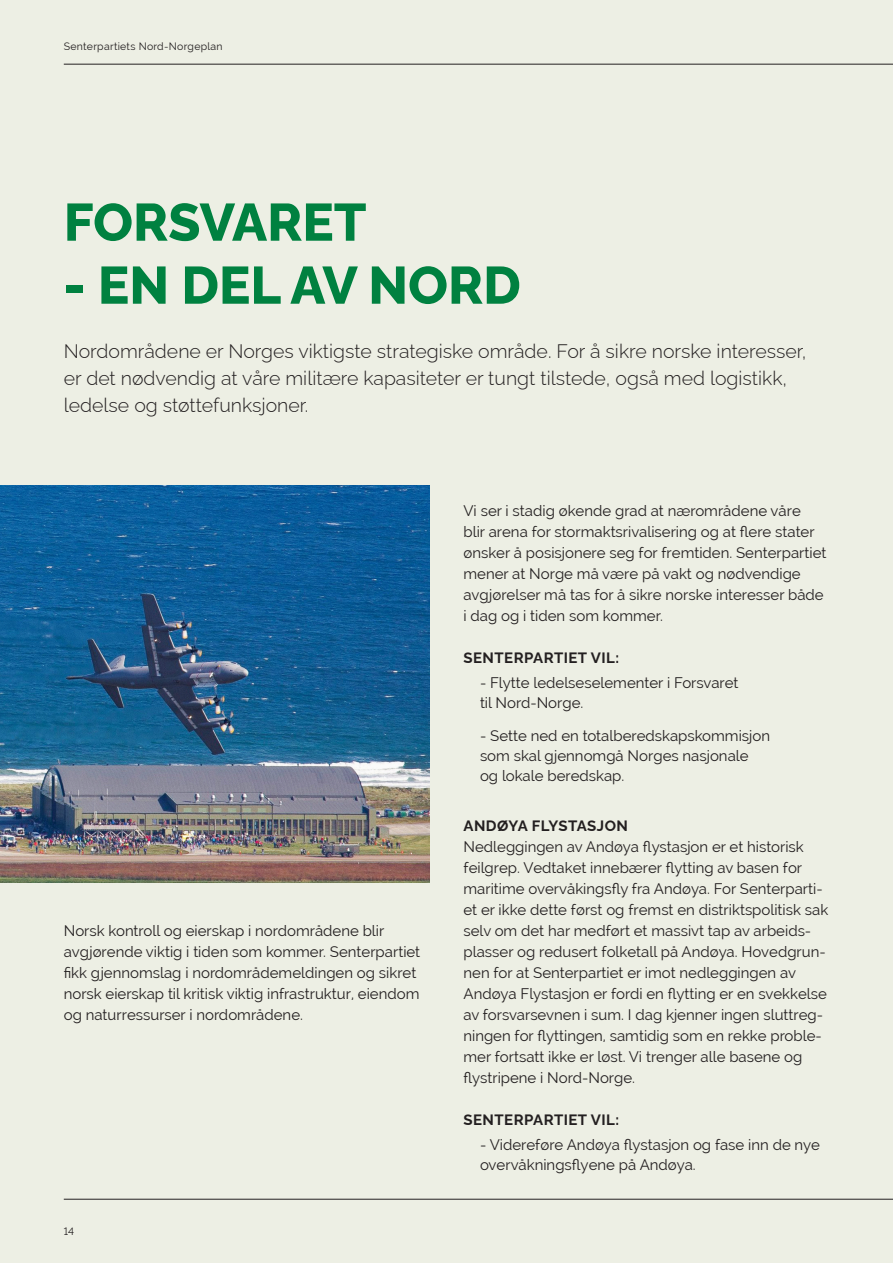
<style>
.page{position:relative;width:893px;height:1263px;background:#edefe4}
.page>*{position:absolute;margin:0;border:0;box-sizing:border-box;transform-origin:0 0}
.t1{font:800 52.5px "Raleway";color:#008140}
.t2{font:300 19.5px/27px "Raleway";color:#231f20}
.t3{font:15px/21px "Raleway";color:#231f20}
.t4{font:700 15px "Raleway";letter-spacing:.03em;color:#231f20}
.t5{font:10.5px "Raleway";letter-spacing:.025em;color:#231f20}
</style>
<div class="page">
<hr style="left:64px;top:1199px;width:829px;height:1px;background:#231f20">
<hr style="left:64px;top:64px;width:829px;height:1px;background:#231f20">
<img style="left:0;top:485px;width:429px;height:397px">
<p class="t5" style="left:64px;top:40px;width:160px">Senterpartiets Nord-Norgeplan</p>
<h1 class="t1" style="left:64px;top:180px;width:304px">FORSVARET</h1>
<h1 class="t1" style="left:64px;top:243px;width:458px">- EN DEL AV NORD</h1>
<h2 class="t2" style="left:64px;top:335px;width:744px">Nordområdene er Norges viktigste strategiske område. For å sikre norske interesser, er det nødvendig at våre militære kapasiteter er tungt tilstede, også med logistikk, ledelse og støttefunksjoner.</h2>
<p class="t3" style="left:64px;top:920px;width:358px">Norsk kontroll og eierskap i nordområdene blir avgjørende viktig i tiden som kommer. Senterpartiet fikk gjennomslag i nordområdemeldingen og sikret norsk eierskap til kritisk viktig infrastruktur, eiendom og naturressurser i nordområdene.</p>
<p class="t5" style="left:64px;top:1225px;width:12px">14</p>
<p class="t3" style="left:463px;top:500px;width:364px">Vi ser i stadig økende grad at nærområdene våre<br>blir arena for stormaktsrivalisering og at flere stater ønsker å posisjonere seg for fremtiden. Senterpartiet mener at Norge må være på vakt og nødvendige avgjørelser må tas for å sikre norske interesser både i dag og i tiden som kommer.</p>
<p class="t4" style="left:463px;top:646px;width:157px">SENTERPARTIET VIL:</p>
<p class="t3" style="left:480px;top:672px;width:260px;line-height:20.2px">- Flytte ledelseselementer i Forsvaret til Nord-Norge.</p>
<p class="t3" style="left:480px;top:725px;width:292px;line-height:20.2px">- Sette ned en totalberedskapskommisjon som skal gjennomgå Norges nasjonale og lokale beredskap.</p>
<p class="t4" style="left:463px;top:814px;width:166px">ANDØYA FLYSTASJON</p>
<p class="t3" style="left:463px;top:836px;width:366px">Nedleggingen av Andøya flystasjon er et historisk feilgrep. Vedtaket innebærer flytting av basen for maritime overvåkingsfly fra Andøya. For Senterparti&shy;et er ikke dette først og fremst en distriktspolitisk sak selv om det har medført et massivt tap av arbeids&shy;plasser og redusert folketall på Andøya. Hovedgrun&shy;nen for at Senterpartiet er imot nedleggingen av Andøya Flystasjon er fordi en flytting er en svekkelse av forsvarsevnen i sum. I dag kjenner ingen sluttreg&shy;ningen for flyttingen, samtidig som en rekke proble&shy;mer fortsatt ikke er løst. Vi trenger alle basene og flystripene i Nord-Norge.</p>
<p class="t4" style="left:463px;top:1108px;width:157px">SENTERPARTIET VIL:</p>
<p class="t3" style="left:480px;top:1134px;width:342px;line-height:20.2px">- Videreføre Andøya flystasjon og fase inn de nye overvåkningsflyene på Andøya.</p>
</div>
